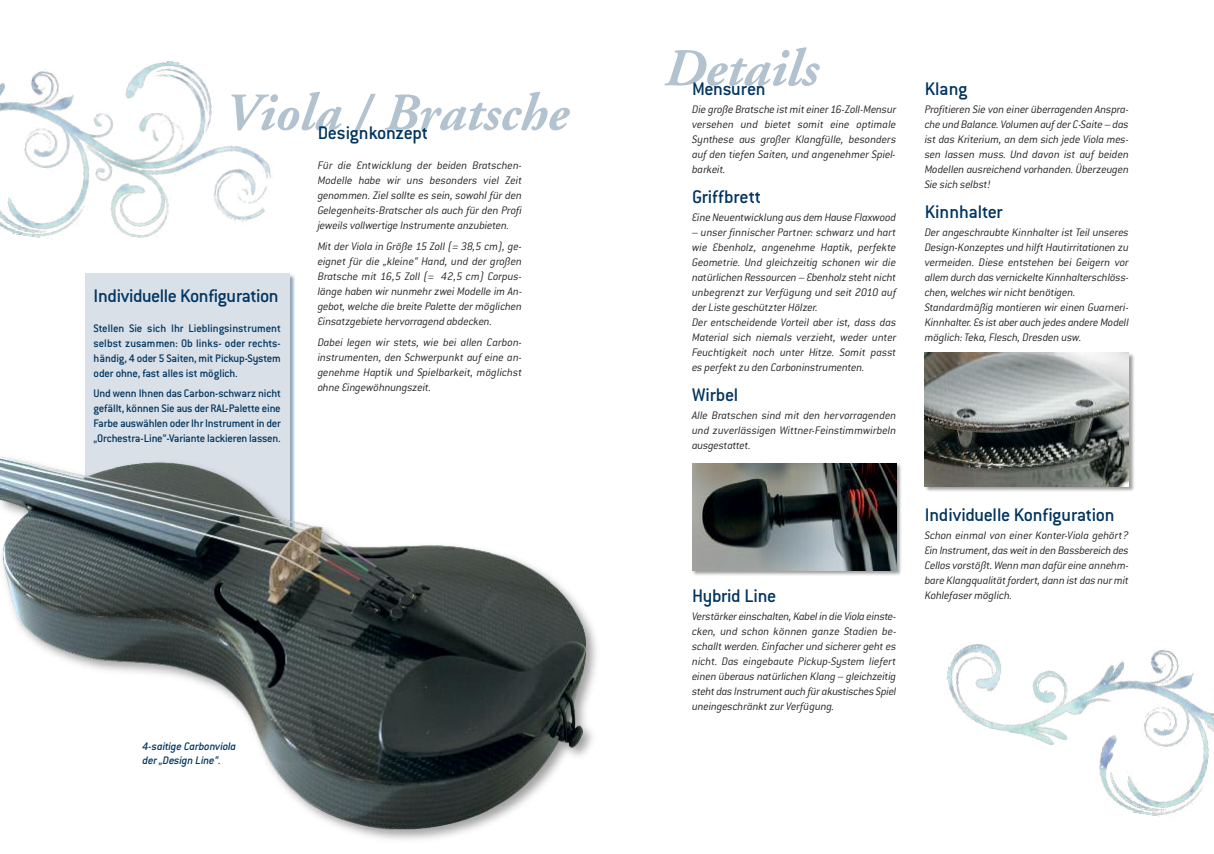
<style>
.page{position:relative;width:1214px;height:854px;background:#fff}
.page>*{position:absolute;margin:0;border:0;box-sizing:border-box;transform-origin:0 0}
.t1{font:53px "Adobe Garamond Bold Italic Os F";color:#b3c2cf}
.t2{font:500 20px "Conduit ITC";letter-spacing:-.015em;color:#00345f}
.t3{font:italic 300 12px/15px "Conduit ITC";letter-spacing:-.01em;color:#272526;text-align:justify}
.t4{font:500 12px/15px "Conduit ITC";letter-spacing:-.015em;color:#00345f;text-align:justify}
.t5{font:italic 500 12px/14.4px "Conduit ITC";letter-spacing:-.015em;color:#00345f}
</style>
<div class="page">
<img style="left:85px;top:273px;width:210px;height:162px">
<div style="left:86px;top:274px;width:204px;height:258px;background:#d9e0e7"></div>
<img style="left:0;top:61px;width:271px;height:177px">
<img style="left:692px;top:463px;width:209px;height:112px">
<img style="left:692px;top:463px;width:204px;height:107px">
<img style="left:924px;top:352px;width:210px;height:139px">
<img style="left:924px;top:352px;width:204px;height:134px">
<img style="left:946px;top:644px;width:267px;height:173px">
<img style="left:0;top:440px;width:597px;height:398px">
<h1 class="t1" style="left:224px;top:92px;width:346px">Viola / Bratsche</h1>
<h2 class="t2" style="left:317px;top:127px;width:112px">Designkonzept</h2>
<p class="t3" style="left:317px;top:159px;width:206px">Für die Entwicklung der beiden Bratschen-Modelle habe wir uns besonders viel Zeit genommen. Ziel sollte es sein, sowohl für den Gelegenheits-Bratscher als auch für den Profi jeweils vollwertige Instrumente anzubieten.</p>
<p class="t3" style="left:317px;top:240px;width:206px">Mit der Viola in Größe 15 Zoll (= 38,5 cm), ge&shy;eignet für die „kleine“ Hand, und der großen Bratsche mit 16,5 Zoll (= 42,5 cm) Corpus&shy;länge haben wir nunmehr zwei Modelle im An&shy;gebot, welche die breite Palette der möglichen Einsatzgebiete hervorragend abdecken.</p>
<p class="t3" style="left:317px;top:335px;width:206px">Dabei legen wir stets, wie bei allen Carbon&shy;instrumenten, den Schwerpunkt auf eine an&shy;genehme Haptik und Spielbarkeit, möglichst ohne Eingewöhnungszeit.</p>
<h2 class="t2" style="left:94px;top:289px;width:186px">Individuelle Konfiguration</h2>
<p class="t4" style="left:94px;top:321px;width:189px">Stellen Sie sich Ihr Lieblingsinstrument selbst zusammen: Ob links- oder rechts&shy;händig, 4 oder 5 Saiten, mit Pickup-System oder ohne, fast alles ist möglich.</p>
<p class="t4" style="left:94px;top:387px;width:189px">Und wenn Ihnen das Carbon-schwarz nicht gefällt, können Sie aus der RAL-Palette eine Farbe auswählen oderIhrInstrumentin der „Orchestra-Line“-Variante lackieren lassen.</p>
<p class="t5" style="left:142px;top:739px;width:95px">4-saitige Carbonviola der „Design Line“.</p>
<h1 class="t1" style="left:664px;top:47px;width:155px">Details</h1>
<h2 class="t2" style="left:692px;top:82px;width:75px">Mensuren</h2>
<p class="t3" style="left:692px;top:103px;width:206px">Die große Bratsche ist mit einer 16-Zoll-Mensur versehen und bietet somit eine optimale Synthese aus großer Klangfülle, besonders auf den tiefen Saiten, und angenehmer Spiel&shy;barkeit.</p>
<h2 class="t2" style="left:692px;top:190px;width:71px">Griffbrett</h2>
<p class="t3" style="left:692px;top:211px;width:206px">Eine Neuentwicklung aus dem Hause Flaxwood</p>
<p class="t3" style="left:692px;top:226px;width:206px;text-align:left">– unser finnischer Partner: schwarz und hart wie Ebenholz, angenehme Haptik, perfekte Geometrie. Und gleichzeitig schonen wir die natürlichen Ressourcen – Ebenholz steht nicht unbegrenzt zur Verfügung und seit 2010 auf der Liste geschützter Hölzer.<br>Der entscheidende Vorteil aber ist, dass das Material sich niemals verzieht, weder unter Feuchtigkeit noch unter Hitze. Somit passt es perfekt zu den Carboninstrumenten.</p>
<h2 class="t2" style="left:692px;top:388px;width:48px">Wirbel</h2>
<p class="t3" style="left:692px;top:408px;width:206px">Alle Bratschen sind mit den hervorragenden und zuverlässigen Wittner-Feinstimmwirbeln ausgestattet.</p>
<h2 class="t2" style="left:692px;top:589px;width:86px">Hybrid Line</h2>
<p class="t3" style="left:692px;top:609px;width:206px">Verstärker einschalten, Kabel in die Viola einste&shy;cken, und schon können ganze Stadien be&shy;schallt werden. Einfacher und sicherer geht es nicht. Das eingebaute Pickup-System liefert einen überaus natürlichen Klang – gleichzeitig steht das Instrument auch für akustisches Spiel uneingeschränkt zur Verfügung.</p>
<h2 class="t2" style="left:924px;top:82px;width:44px">Klang</h2>
<p class="t3" style="left:924px;top:103px;width:206px">Profitieren Sie von einer überragenden Anspra&shy;che und Balance. Volumen auf der C-Saite – das ist das Kriterium, an dem sich jede Viola mes&shy;sen lassen muss. Und davon ist auf beiden Modellen ausreichend vorhanden. Überzeugen Sie sich selbst!</p>
<h2 class="t2" style="left:924px;top:205px;width:79px">Kinnhalter</h2>
<p class="t3" style="left:924px;top:226px;width:206px;text-align:left">Der angeschraubte Kinnhalter ist Teil unseres Design-Konzeptes und hilft Hautirritationen zu vermeiden. Diese entstehen bei Geigern vor allemdurch das vernickelte Kinnhalterschlöss&shy;chen, welches wir nicht benötigen.<br>Standardmäßig montieren wir einen Guarneri-Kinnhalter. Es ist aber auch jedes andere Modell möglich: Teka, Flesch, Dresden usw.</p>
<h2 class="t2" style="left:924px;top:508px;width:191px">Individuelle Konfiguration</h2>
<p class="t3" style="left:924px;top:528px;width:206px">Schon einmal von einer Konter-Viola gehört?<br>Ein Instrument, das weit in den Bassbereich des Cellos vorstößt.Wenn man dafür eine annehm&shy;bare Klangqualitätfordert, dann ist das nurmit Kohlefaser möglich.</p>
</div>
